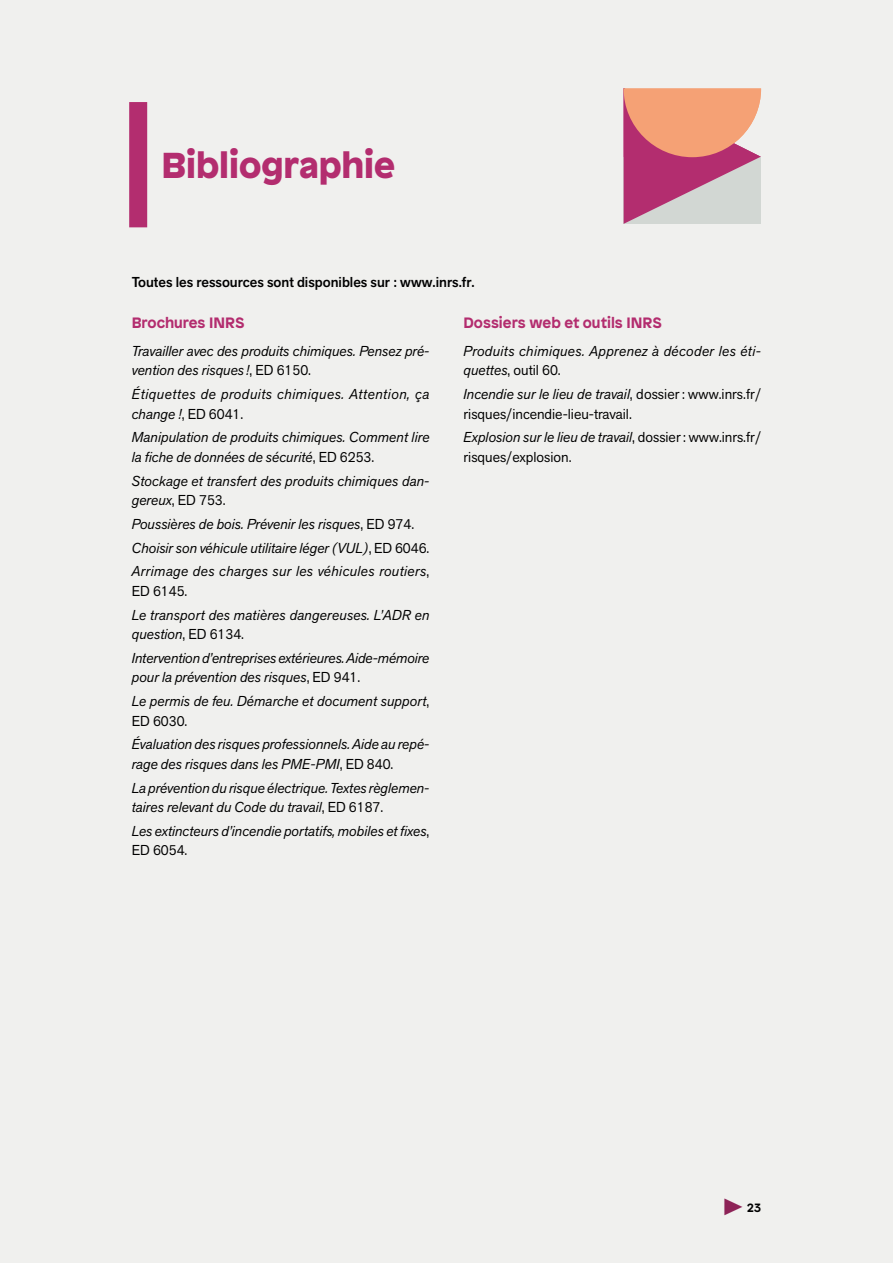
<style>
.page{position:relative;width:893px;height:1263px;background:#f0f0ee}
.page>*{position:absolute;margin:0;border:0;box-sizing:border-box;transform-origin:0 0}
.t1{font:900 36px "Patron";color:#b32d6f}
.t2{font:700 15px "Patron";color:#b32d6f}
.t3{font:italic 14.25px/19.5px "Akzid Grtsk Next";color:#000}
.t4{font:14.25px/19.5px "Akzid Grtsk Next";color:#000}
.t5{font:italic 14.25px/19.5px "Akzid Grtsk Next";letter-spacing:.03em;color:#000}
.t6{font:italic 14.25px/19.5px "Akzid Grtsk Next";letter-spacing:.02em;color:#000}
.t7{font:500 14.25px "Akzid Grtsk Next";color:#000}
.t8{font:700 12px "Patron";color:#000}
.s1{font-style:normal}
.s2{font-style:italic}
.s3{color:#8d2357}
</style>
<div class="page">
<svg style="left:624px;top:88px;width:137px;height:136px;background:#d78c8e"></svg>
<div style="left:129px;top:102px;width:18px;height:125px;background:#b32d6f"></div>
<h1 class="t1" style="left:162px;top:135px;width:235px">Bibliographie</h1>
<p class="t7" style="left:132px;top:273px;width:344px">Toutes les ressources sont disponibles sur : www.inrs.fr.</p>
<p class="t2" style="left:132px;top:310px;width:114px">Brochures INRS</p>
<p class="t3" style="left:132px;top:341px;width:299px">Travailler avec des produits chimiques. Pensez pré&shy;vention des risques !<span class="s1">, ED 6150.</span></p>
<p class="t5" style="left:132px;top:384px;width:299px">Étiquettes de produits chimiques. Attention, ça change !<span class="s1">, ED 6041.</span></p>
<p class="t3" style="left:132px;top:427px;width:299px">Manipulation de produits chimiques. Comment lire la fiche de données de sécurité<span class="s1">, ED 6253.</span></p>
<p class="t3" style="left:132px;top:471px;width:299px">Stockage et transfert des produits chimiques dan&shy;gereux<span class="s1">, ED 753.</span></p>
<p class="t3" style="left:132px;top:512px;width:299px;line-height:23.7px">Poussières de bois. Prévenir les risques<span class="s1">, ED 974.<br></span>Choisir son véhicule utilitaire léger (VUL)<span class="s1">, ED 6046.<br></span>Arrimage des charges sur les véhicules routiers<span class="s1">,</span></p>
<p class="t4" style="left:132px;top:581px;width:57px">ED 6145.</p>
<p class="t3" style="left:132px;top:605px;width:299px">Le transport des matières dangereuses. L’ADR en question<span class="s1">, ED 6134.</span></p>
<p class="t3" style="left:132px;top:648px;width:299px">Intervention d’entreprises extérieures. Aide-mémoire pour la prévention des risques<span class="s1">, ED 941.</span></p>
<p class="t3" style="left:132px;top:691px;width:299px">Le permis de feu. Démarche et document support<span class="s1">,<br>ED 6030.</span></p>
<p class="t3" style="left:132px;top:734px;width:299px">Évaluation des risques professionnels. Aide au repé&shy;rage des risques dans les PME-PMI<span class="s1">, ED 840.</span></p>
<p class="t3" style="left:132px;top:778px;width:299px">La prévention du risque électrique. Textes règlemen&shy;taires relevant du Code du travail<span class="s1">, ED 6187.</span></p>
<p class="t3" style="left:132px;top:821px;width:299px">Les extincteurs d’incendie portatifs, mobiles et fixes<span class="s1">,<br>ED 6054.</span></p>
<p class="t2" style="left:463px;top:310px;width:200px">Dossiers web et outils INRS</p>
<p class="t6" style="left:463px;top:341px;width:299px">Produits chimiques. Apprenez à décoder les éti&shy;quettes<span class="s1">, outil 60.</span></p>
<p class="t4" style="left:463px;top:384px;width:299px"><span class="s2">Incendie sur le lieu de travail</span>, dossier: www.inrs.fr/ risques/incendie-lieu-travail.</p>
<p class="t4" style="left:463px;top:427px;width:299px"><span class="s2">Explosion sur le lieu de travail</span>, dossier: www.inrs.fr/ risques/explosion.</p>
<p class="t8" style="left:723px;top:1198px;width:40px"><span class="s3">◆</span> 23</p>
</div>
